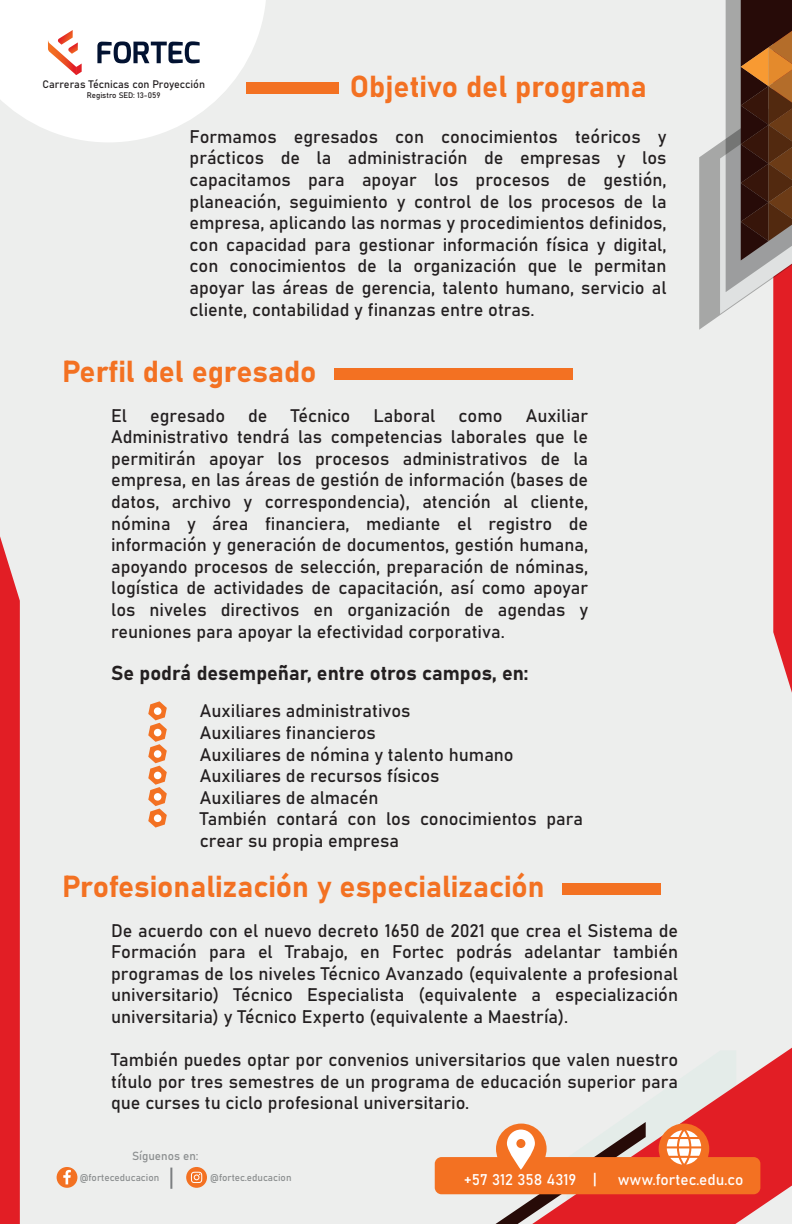
<style>
.page{position:relative;width:792px;height:1224px;background:#edeeed}
.page>*{position:absolute;margin:0;border:0;box-sizing:border-box;transform-origin:0 0}
.t1{font:30px "Bahnschrift";color:#f37122}
.t2{font:20px "Bahnschrift";color:#231f20}
.t3{font:18px/21.6px "Bahnschrift";color:#231f20;text-align:justify}
.t4{font:15.4px "Bahnschrift";color:#fff}
.t5{font:11.6px "Bahnschrift";color:#8b8e8f}
.t6{font:10.8px "Bahnschrift";color:#231f20}
.t7{font:9.8px "Bahnschrift";color:#8b8e8f}
.t8{font:8px "Bahnschrift";color:#231f20}
</style>
<div class="page">
<svg style="left:0;top:536px;width:20px;height:688px;background:#e2292f"></svg>
<svg style="left:736px;top:1048px;width:56px;height:176px;fill:#e21e25"></svg>
<svg style="left:0;top:0;width:266px;height:142px"></svg>
<svg style="left:186px;top:1167px;width:21px;height:21px"></svg>
<svg style="left:191px;top:1172px;width:11px;height:11px"></svg>
<div style="left:57px;top:1167px;width:20px;height:21px;background:#f37122;border-radius:50%"></div>
<svg style="left:63px;top:1170px;width:8px;height:14px"></svg>
<hr style="left:170px;top:1168px;width:2px;height:21px;background:#7c7f81">
<div style="left:246px;top:82px;width:93px;height:12px;background:#f37122"></div>
<div style="left:335px;top:369px;width:238px;height:11px;background:#f37122"></div>
<div style="left:563px;top:884px;width:98px;height:11px;background:#f37122"></div>
<svg style="left:148px;top:701px;width:19px;height:127px"></svg>
<div style="left:154px;top:815px;width:7px;height:7px;background:#fff;border-radius:50%"></div>
<svg style="left:699px;top:0;width:93px;height:693px"></svg>
<div style="left:435px;top:1157px;width:325px;height:37px;background:#f37122;border-radius:7px"></div>
<svg style="left:496px;top:1085px;width:240px;height:139px"></svg>
<h1 class="t1" style="left:350px;top:64px;width:299px">Objetivo del programa</h1>
<p class="t3" style="left:190px;top:125px;width:479px">Formamos egresados con conocimientos teóricos y prácticos de la administración de empresas y los capacitamos para apoyar los procesos de gestión, planeación, seguimiento y control de los procesos de la empresa, aplicando las normas y procedimientos definidos, con capacidad para gestionar información física y digital, con conocimientos de la organización que le permitan apoyar las áreas de gerencia, talento humano, servicio al cliente, contabilidad y finanzas entre otras.</p>
<p class="t6" style="left:43px;top:76px;width:164px">Carreras Técnicas con Proyección</p>
<p class="t8" style="left:87px;top:89px;width:75px">Registro SED: 13-059</p>
<h1 class="t1" style="left:62px;top:349px;width:256px">Perfil del egresado</h1>
<p class="t3" style="left:111px;top:403px;width:17px">El</p>
<p class="t3" style="left:150px;top:403px;width:76px">egresado</p>
<p class="t3" style="left:248px;top:403px;width:21px">de</p>
<p class="t3" style="left:291px;top:403px;width:61px">Técnico</p>
<p class="t3" style="left:374px;top:403px;width:63px">Laboral</p>
<p class="t3" style="left:459px;top:403px;width:45px">como</p>
<p class="t3" style="left:111px;top:403px;width:479px;text-indent:415px">Auxiliar Administrativo tendrá las competencias laborales que le permitirán apoyar los procesos administrativos de la empresa, en las áreas de gestión de información (bases de datos, archivo y correspondencia), atención al cliente, nómina y área financiera, mediante el registro de información y generación de documentos, gestión humana, apoyando procesos de selección, preparación de nóminas, logística de actividades de capacitación, así como apoyar los niveles directivos en organización de agendas y reuniones para apoyar la efectividad corporativa.</p>
<p class="t2" style="left:111px;top:658px;width:419px">Se podrá desempeñar, entre otros campos, en:</p>
<p class="t3" style="left:200px;top:699px;width:385px;text-align:left">Auxiliares administrativos<br>Auxiliares financieros<br>Auxiliares de nómina y talento humano<br>Auxiliares de recursos físicos<br>Auxiliares de almacén<br>También contará con los conocimientos para crear su propia empresa</p>
<h1 class="t1" style="left:62px;top:864px;width:484px">Profesionalización y especialización</h1>
<p class="t3" style="left:111px;top:918px;width:569px">De acuerdo con el nuevo decreto 1650 de 2021 que crea el Sistema de Formación para el Trabajo, en Fortec podrás adelantar también programas de los niveles Técnico Avanzado (equivalente a profesional universitario) Técnico Especialista (equivalente a especialización universitaria) y Técnico Experto (equivalente a Maestría).</p>
<p class="t3" style="left:111px;top:1048px;width:569px">También puedes optar por convenios universitarios que valen nuestro título por tres semestres de un programa de educación superior para que curses tu ciclo profesional universitario.</p>
<p class="t5" style="left:132px;top:1147px;width:68px">Síguenos en:</p>
<p class="t7" style="left:80px;top:1170px;width:81px">@forteceducacion</p>
<p class="t7" style="left:210px;top:1170px;width:83px">@fortec.educacion</p>
<p class="t4" style="left:464px;top:1168px;width:135px">+57 312 358 4319 |</p>
<p class="t4" style="left:618px;top:1168px;width:127px">www.fortec.edu.co</p>
</div>
